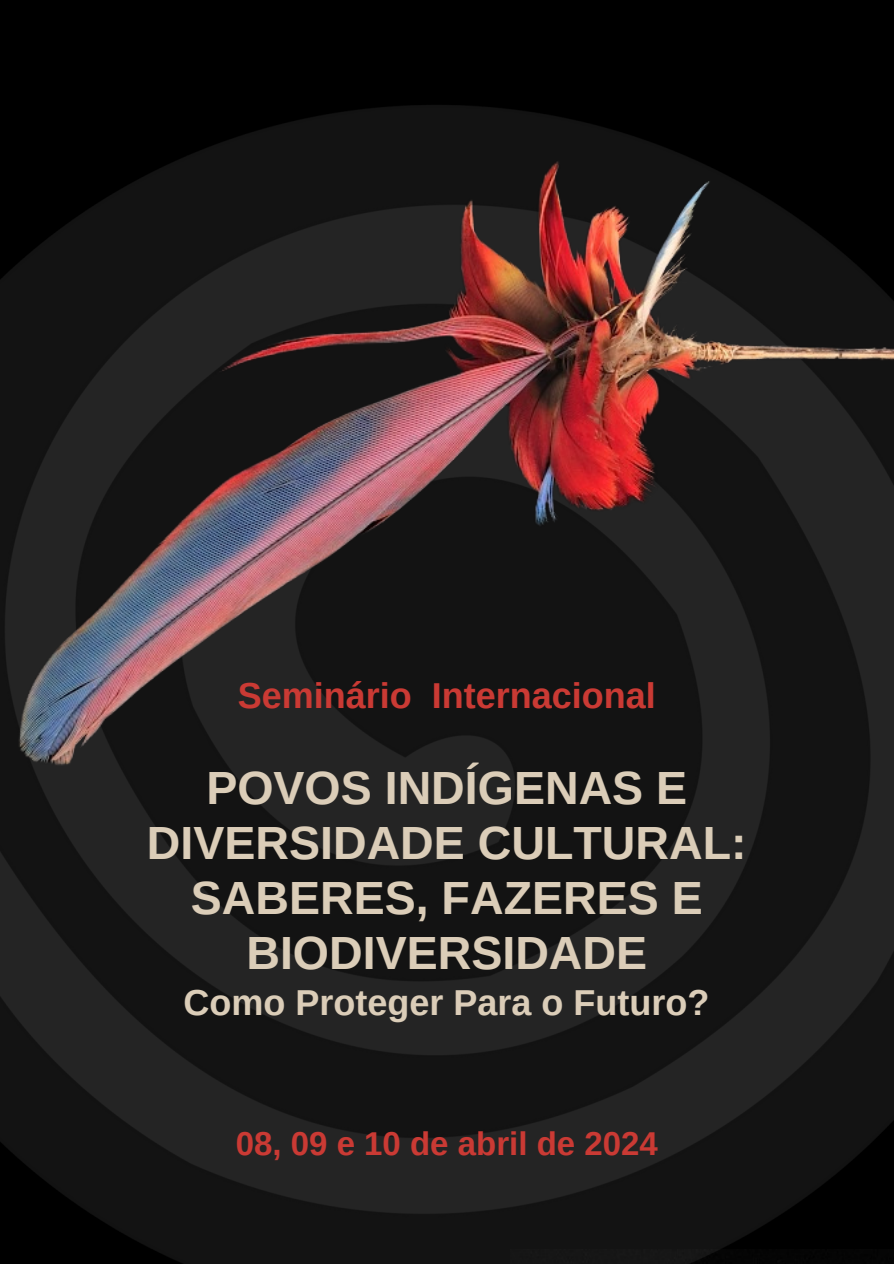
<style>
.page{position:relative;width:894px;height:1264px;background:#fff}
.page>*{position:absolute;margin:0;border:0;box-sizing:border-box;transform-origin:0 0}
.t1{font:700 46.5px/55.2px "Arimo";color:#dbcdb8;text-align:center}
.t2{font:700 36px "Arimo";color:#dbcdb8}
.t3{font:700 36px "Arimo";color:#ca3a34}
.t4{font:700 33px "Arimo";color:#ca3a34}
</style>
<div class="page">
<img style="left:0;top:884px;width:893px;height:379px">
<img style="left:0;top:0;width:893px;height:884px">
<p class="t3" style="left:237px;top:675px;width:419px">Seminário Internacional</p>
<h1 class="t1" style="left:147px;top:759px;width:601px">POVOS INDÍGENAS E<br>DIVERSIDADE CULTURAL:<br>SABERES, FAZERES E<br>BIODIVERSIDADE</h1>
<p class="t2" style="left:183px;top:982px;width:527px">Como Proteger Para o Futuro?</p>
<p class="t4" style="left:236px;top:1125px;width:423px">08, 09 e 10 de abril de 2024</p>
</div>
